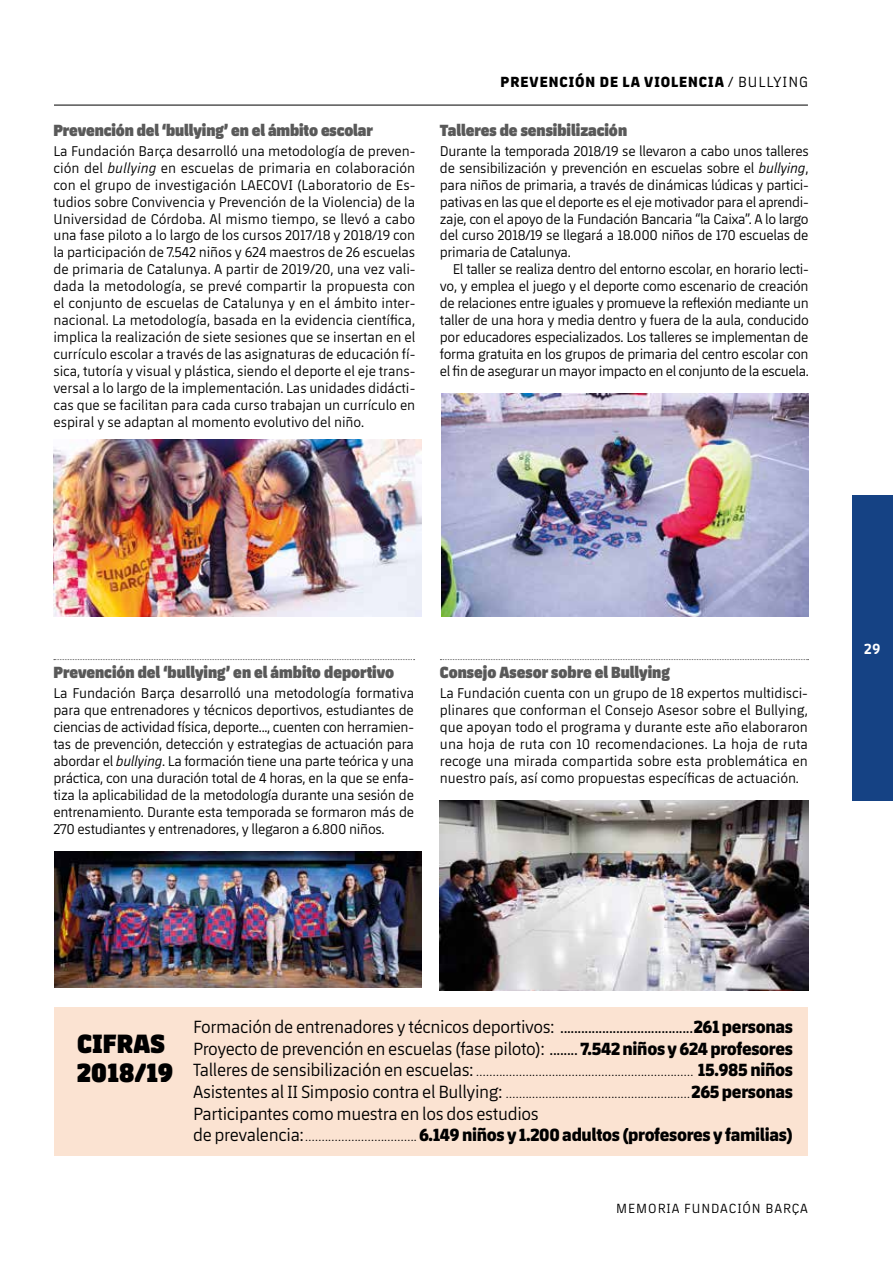
<style>
.page{position:relative;width:893px;height:1263px;background:#fff}
.page>*{position:absolute;margin:0;border:0;box-sizing:border-box;transform-origin:0 0}
.t1{font:800 27px/28.5px "FCBARCELONA";letter-spacing:.01em;color:#000}
.t2{font:18px/21.6px "FCBARCELONA";letter-spacing:-.02em;color:#000}
.t3{font:800 16.5px "FCBARCELONA";color:#595959}
.t4{font:800 15px "FCBARCELONA";letter-spacing:.07em;color:#000}
.t5{font:700 15px "FCBARCELONA";color:#fff}
.t6{font:14.4px/17px "FCBARCELONA";letter-spacing:-.02em;color:#000;text-align:justify}
.t7{font:13.5px "FCBARCELONA";letter-spacing:.07em;color:#000}
.s1{font-style:italic}
.s2{font-weight:400}
.s3{font-weight:800}
.s4{font-weight:300}
</style>
<div class="page">
<img style="left:54px;top:440px;width:368px;height:176px">
<img style="left:440px;top:801px;width:369px;height:190px">
<img style="left:54px;top:852px;width:368px;height:135px">
<hr style="left:54px;top:105px;width:754px;height:1px;background:#000">
<div style="left:54px;top:1007px;width:754px;height:148px;background:#fbe3d2"></div>
<div style="left:853px;top:495px;width:40px;height:305px;background:#154284"></div>
<img style="left:441px;top:393px;width:368px;height:223px">
<svg style="left:54px;top:659px;width:361px;height:1px"></svg>
<svg style="left:440px;top:659px;width:368px;height:1px"></svg>
<p class="t3" style="left:53px;top:118px;width:321px">Prevención del ‘bullying’ en el ámbito escolar</p>
<p class="t6" style="left:53px;top:142px;width:363px">La Fundación Barça desarrolló una metodología de preven&shy;ción del <span class="s1">bullying</span> en escuelas de primaria en colaboración con el grupo de investigación LAECOVI (Laboratorio de Es&shy;tudios sobre Convivencia y Prevención de la Violencia) de la Universidad de Córdoba. Al mismo tiempo, se llevó a cabo una fase piloto a lo largo de los cursos 2017/18 y 2018/19 con la participación de 7.542 niños y 624 maestros de 26 escuelas de primaria de Catalunya. A partir de 2019/20, una vez vali&shy;dada la metodología, se prevé compartir la propuesta con el conjunto de escuelas de Catalunya y en el ámbito inter&shy;nacional. La metodología, basada en la evidencia científica, implica la realización de siete sesiones que se insertan en el currículo escolar a través de las asignaturas de educación fí&shy;sica, tutoría y visual y plástica, siendo el deporte el eje trans&shy;versal a lo largo de la implementación. Las unidades didácti&shy;cas que se facilitan para cada curso trabajan un currículo en espiral y se adaptan al momento evolutivo del niño.</p>
<p class="t4" style="left:501px;top:71px;width:309px">PREVENCIÓN DE LA VIOLENCIA <span class="s2">/ BULLYING</span></p>
<p class="t3" style="left:440px;top:118px;width:189px">Talleres de sensibilización</p>
<p class="t6" style="left:440px;top:142px;width:370px">Durante la temporada 2018/19 se llevaron a cabo unos talleres de sensibilización y prevención en escuelas sobre el <span class="s1">bullying</span>, para niños de primaria, a través de dinámicas lúdicas y partici&shy;pativas en las que el deporte es el eje motivador para el aprendi&shy;zaje, con el apoyo de la Fundación Bancaria “la Caixa”. A lo largo del curso 2018/19 se llegará a 18.000 niños de 170 escuelas de primaria de Catalunya.</p>
<p class="t6" style="left:440px;top:260px;width:370px;text-indent:13px">El taller se realiza dentro del entorno escolar, en horario lecti&shy;vo, y emplea el juego y el deporte como escenario de creación de relaciones entre iguales y promueve la reflexión mediante un taller de una hora y media dentro y fuera de la aula, conducido por educadores especializados. Los talleres se implementan de forma gratuita en los grupos de primaria del centro escolar con el fin de asegurar un mayor impacto en el conjunto de la escuela.</p>
<p class="t3" style="left:53px;top:660px;width:342px">Prevención del ‘bullying’ en el ámbito deportivo</p>
<p class="t6" style="left:53px;top:684px;width:362px">La Fundación Barça desarrolló una metodología formativa para que entrenadores y técnicos deportivos, estudiantes de ciencias de actividad física, deporte..., cuenten con herramien&shy;tas de prevención, detección y estrategias de actuación para abordar el <span class="s1">bullying</span>. La formación tiene una parte teórica y una práctica, con una duración total de 4 horas, en la que se enfa&shy;tiza la aplicabilidad de la metodología durante una sesión de entrenamiento. Durante esta temporada se formaron más de 270 estudiantes y entrenadores, y llegaron a 6.800 niños.</p>
<p class="t3" style="left:440px;top:660px;width:231px">Consejo Asesor sobre el Bullying</p>
<p class="t6" style="left:440px;top:684px;width:369px">La Fundación cuenta con un grupo de 18 expertos multidisci&shy;plinares que conforman el Consejo Asesor sobre el Bullying, que apoyan todo el programa y durante este año elaboraron una hoja de ruta con 10 recomendaciones. La hoja de ruta recoge una mirada compartida sobre esta problemática en nuestro país, así como propuestas específicas de actuación.</p>
<p class="t5" style="left:864px;top:638px;width:18px">29</p>
<h1 class="t1" style="left:77px;top:1028px;width:98px">CIFRAS<br>2018/19</h1>
<p class="t2" style="left:193px;top:1015px;width:601px">Formación de entrenadores y técnicos deportivos: ......................................<span class="s3">261 personas </span>Proyecto de prevención en escuelas (fase piloto): ........ <span class="s3">7.542 niños y 624 profesores </span>Talleres de sensibilización en escuelas: <span class="s4">..................................................................</span> <span class="s3">15.985 niños </span>Asistentes al II Simposio contra el Bullying: <span class="s4">........................................................</span><span class="s3">265 personas </span>Participantes como muestra en los dos estudios<br>de prevalencia:<span class="s4">..................................</span><span class="s3">6.149 niños y 1.200 adultos (profesores y familias)</span></p>
<p class="t7" style="left:616px;top:1199px;width:193px">MEMORIA FUNDACIÓN BARÇA</p>
</div>
